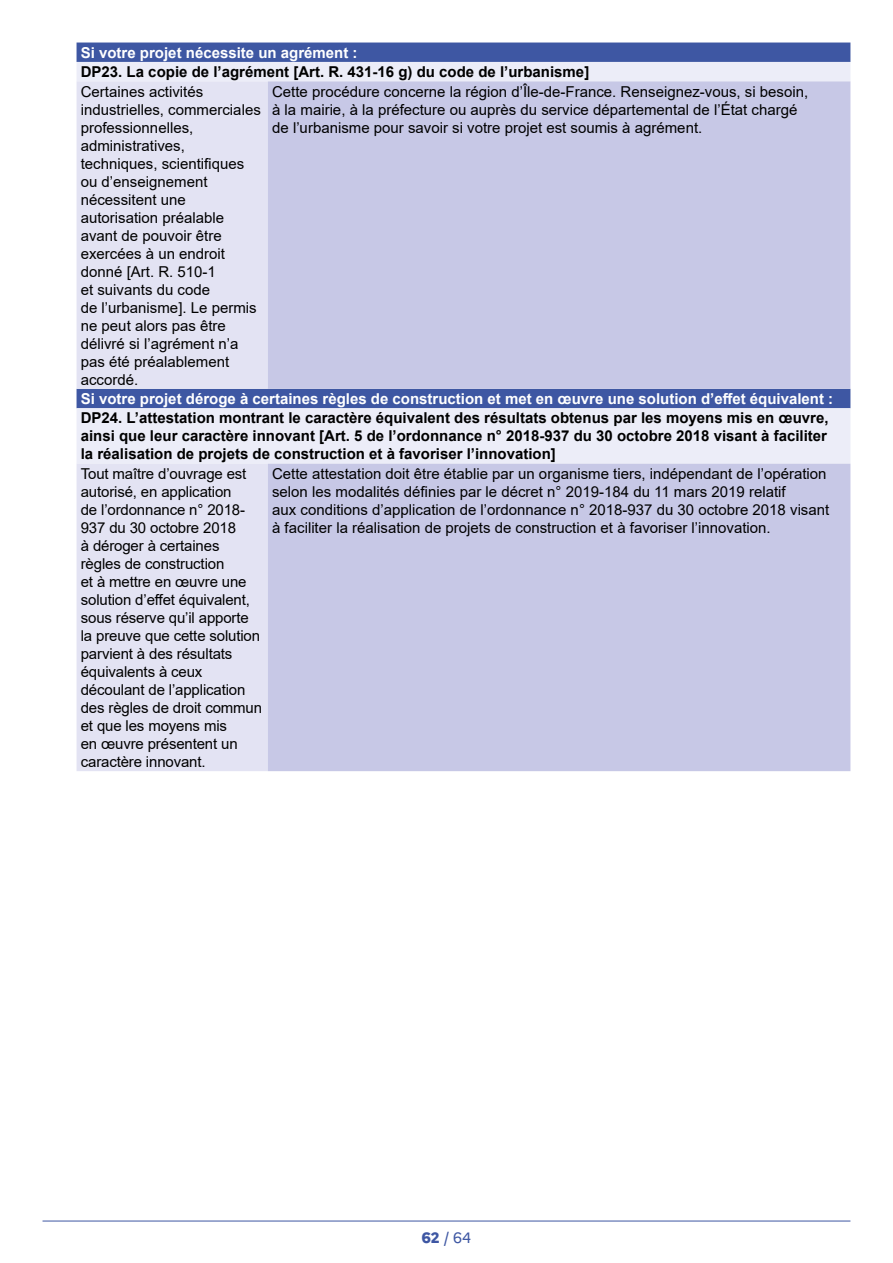
<style>
.page{position:relative;width:893px;height:1263px;background:#fff}
.page>*{position:absolute;margin:0;border:0;box-sizing:border-box;transform-origin:0 0}
.Texte_tableau_Courant{font:15px/18px "Arial";color:#000}
.Texte_tableau_Courant-2{font:700 15px/18px "Arial";color:#000;text-align:justify}
.Texte_tableau_Courant-3{font:700 15px "Arial";color:#fff}
.t1{font:15px "Marianne";color:#3e57a3}
.s1{font-weight:800}
</style>
<div class="page">
<hr style="left:43px;top:1221px;width:807px;height:1px;background:#3e57a3">
<div style="left:77px;top:43px;width:773px;height:19px;background:#3e57a3"></div>
<div style="left:77px;top:62px;width:773px;height:19px;background:#ecedf8"></div>
<svg style="left:77px;top:81px;width:191px;height:690px;background:#dfdff1"></svg>
<svg style="left:268px;top:81px;width:582px;height:690px;background:#c6c7e5"></svg>
<p class="Texte_tableau_Courant-3" style="left:81px;top:42px;width:278px">Si votre projet nécessite un agrément :</p>
<p class="Texte_tableau_Courant-2" style="left:81px;top:63px;width:510px">DP23. La copie de l’agrément [Art. R. 431-16 g) du code de l’urbanisme]</p>
<p class="Texte_tableau_Courant" style="left:81px;top:82px;width:182px">Certaines activités industrielles, commerciales professionnelles, administratives, techniques, scientifiques ou d’enseignement nécessitent une autorisation préalable avant de pouvoir être exercées à un endroit donné [Art. R. 510-1<br>et suivants du code<br>de l’urbanisme]. Le permis ne peut alors pas être délivré si l’agrément n’a pas été préalablement accordé.</p>
<p class="Texte_tableau_Courant" style="left:272px;top:82px;width:538px">Cette procédure concerne la région d’Île-de-France. Renseignez-vous, si besoin, à la mairie, à la préfecture ou auprès du service départemental de l’État chargé de l’urbanisme pour savoir si votre projet est soumis à agrément.</p>
<p class="Texte_tableau_Courant-3" style="left:81px;top:388px;width:754px">Si votre projet déroge à certaines règles de construction et met en œuvre une solution d’effet équivalent :</p>
<p class="Texte_tableau_Courant-2" style="left:81px;top:409px;width:749px">DP24. L’attestation montrant le caractère équivalent des résultats obtenus par les moyens mis en œuvre, ainsi que leur caractère innovant [Art. 5 de l’ordonnance n° 2018-937 du 30 octobre 2018 visant à faciliter la réalisation de projets de construction et à favoriser l’innovation]</p>
<p class="Texte_tableau_Courant" style="left:81px;top:464px;width:183px">Tout maître d’ouvrage est autorisé, en application<br>de l’ordonnance n° 2018-<br>937 du 30 octobre 2018<br>à déroger à certaines règles de construction<br>et à mettre en œuvre une solution d’effet équivalent, sous réserve qu’il apporte la preuve que cette solution parvient à des résultats équivalents à ceux découlant de l’application des règles de droit commun et que les moyens mis<br>en œuvre présentent un caractère innovant.</p>
<p class="Texte_tableau_Courant" style="left:272px;top:464px;width:559px">Cette attestation doit être établie par un organisme tiers, indépendant de l’opération selon les modalités définies par le décret n° 2019-184 du 11 mars 2019 relatif<br>aux conditions d’application de l’ordonnance n° 2018-937 du 30 octobre 2018 visant à faciliter la réalisation de projets de construction et à favoriser l’innovation.</p>
<p class="t1" style="left:422px;top:1226px;width:51px"><span class="s1">62</span> / 64</p>
</div>
